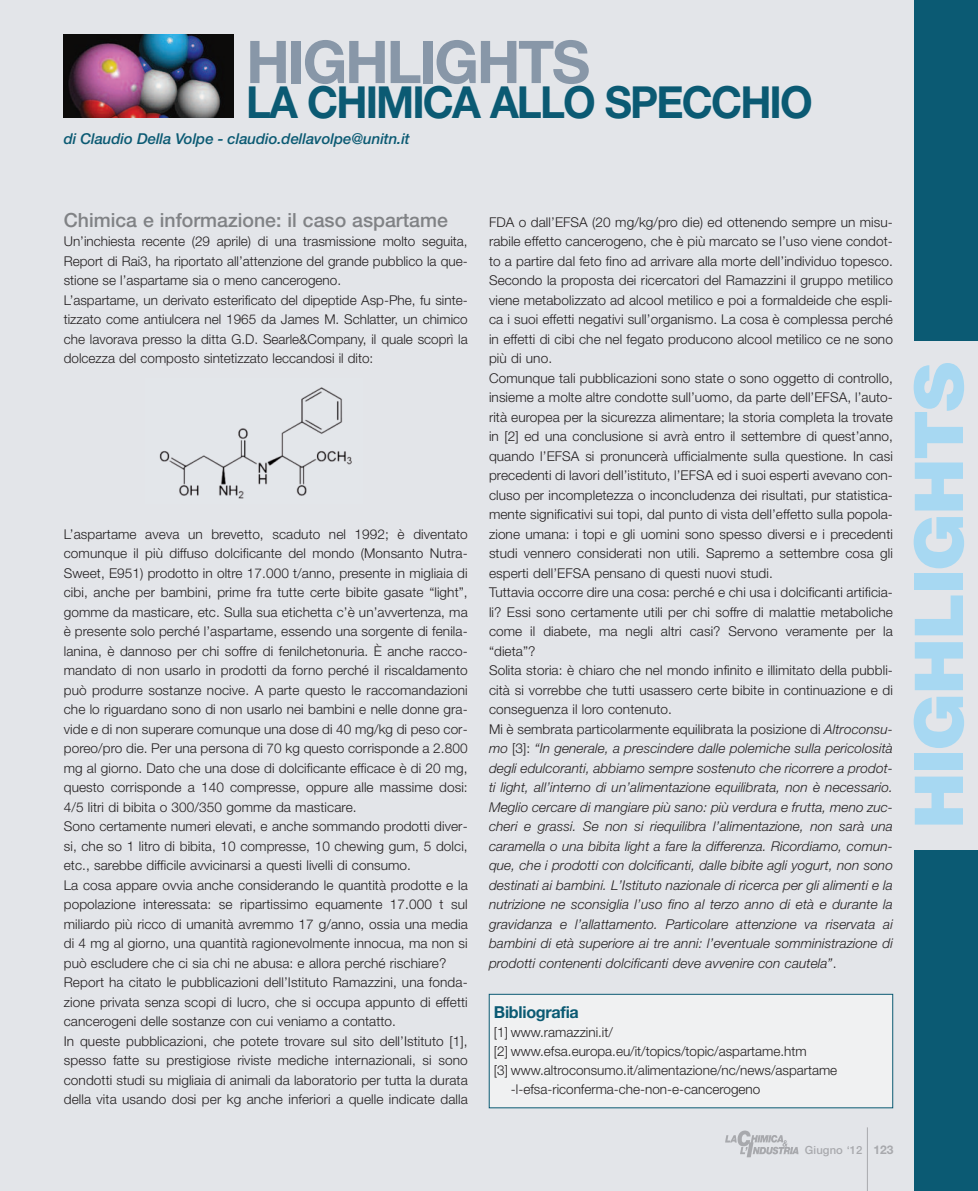
<style>
.page{position:relative;width:978px;height:1191px;background:#e3e5e9}
.page>*{position:absolute;margin:0;border:0;box-sizing:border-box;transform-origin:0 0}
.t1{font:900 67.5px "Helvetica Neue";letter-spacing:-.02em;color:#a7d8f2;scale:1.1 1}
.t2{font:700 58.95px "Helvetica Neue";letter-spacing:-.04em;color:#8897a8}
.t3{font:700 44.25px "Helvetica Neue";letter-spacing:-.045em;color:#0b5a73;scale:.95 1}
.t4{font:500 19.5px "Helvetica Neue";color:#808285}
.t5{font:700 16.5px "Helvetica Neue";letter-spacing:-.015em;color:#0b5a73}
.t6{font:italic 500 15px "Helvetica Neue";letter-spacing:-.005em;color:#0b5a73}
.t7{font:300 13.5px/19.5px "Helvetica Neue";letter-spacing:.005em;color:#231f20}
.t8{font:500 11.25px "Helvetica Neue";letter-spacing:.01em;color:#a8a9ad}
.s1{font-style:italic}
.s2{font-weight:700;font-size:12px}
</style>
<div class="page">
<div style="left:914px;top:0;width:64px;height:340px;background:#0b5a73"></div>
<div style="left:914px;top:850px;width:64px;height:341px;background:#0b5a73"></div>
<hr style="left:867px;top:1127px;width:1px;height:64px;background:#a8a9ad">
<img style="left:725px;top:1130px;width:74px;height:28px">
<img style="left:64px;top:34px;width:170px;height:84px">
<img style="left:159px;top:387px;width:193px;height:112px">
<div style="left:489px;top:994px;width:403px;height:113px;background:#f0f1f2"></div>
<div style="left:489px;top:994px;width:404px;height:114px;border:1px solid #0b5a73"></div>
<h2 class="t2" style="left:246px;top:41px;width:345px">HIGHLIGHTS</h2>
<h3 class="t3" style="left:246px;top:86px;width:598px">LA CHIMICA ALLO SPECCHIO</h3>
<p class="t6" style="left:64px;top:133px;width:348px">di Claudio Della Volpe - claudio.dellavolpe@unitn.it</p>
<h3 class="t4" style="left:64px;top:213px;width:386px">Chimica e informazione: il caso aspartame</h3>
<p class="t7" style="left:64px;top:231px;width:405px">Un’inchiesta recente (29 aprile) di una trasmissione molto seguita, Report di Rai3, ha riportato all’attenzione del grande pubblico la que&shy;stione se l’aspartame sia o meno cancerogeno.<br>L’aspartame, un derivato esterificato del dipeptide Asp-Phe, fu sinte&shy;tizzato come antiulcera nel 1965 da James M. Schlatter, un chimico che lavorava presso la ditta G.D. Searle&amp;Company, il quale scoprì la dolcezza del composto sintetizzato leccandosi il dito:</p>
<p class="t7" style="left:64px;top:524px;width:405px">L’aspartame aveva un brevetto, scaduto nel 1992; è diventato comunque il più diffuso dolcificante del mondo (Monsanto Nutra-Sweet, E951) prodotto in oltre 17.000 t/anno, presente in migliaia di cibi, anche per bambini, prime fra tutte certe bibite gasate “light”, gomme da masticare, etc. Sulla sua etichetta c’è un’avvertenza, ma è presente solo perché l’aspartame, essendo una sorgente di fenila&shy;lanina, è dannoso per chi soffre di fenilchetonuria. È anche racco&shy;mandato di non usarlo in prodotti da forno perché il riscaldamento può produrre sostanze nocive. A parte questo le raccomandazioni che lo riguardano sono di non usarlo nei bambini e nelle donne gra&shy;vide e di non superare comunque una dose di 40 mg/kg di peso cor&shy;poreo/pro die. Per una persona di 70 kg questo corrisponde a 2.800 mg al giorno. Dato che una dose di dolcificante efficace è di 20 mg, questo corrisponde a 140 compresse, oppure alle massime dosi:<br>4/5 litri di bibita o 300/350 gomme da masticare.<br>Sono certamente numeri elevati, e anche sommando prodotti diver&shy;si, che so 1 litro di bibita, 10 compresse, 10 chewing gum, 5 dolci, etc., sarebbe difficile avvicinarsi a questi livelli di consumo.<br>La cosa appare ovvia anche considerando le quantità prodotte e la popolazione interessata: se ripartissimo equamente 17.000 t sul miliardo più ricco di umanità avremmo 17 g/anno, ossia una media di 4 mg al giorno, una quantità ragionevolmente innocua, ma non si può escludere che ci sia chi ne abusa: e allora perché rischiare?<br>Report ha citato le pubblicazioni dell’Istituto Ramazzini, una fonda&shy;zione privata senza scopi di lucro, che si occupa appunto di effetti cancerogeni delle sostanze con cui veniamo a contatto.<br>In queste pubblicazioni, che potete trovare sul sito dell’Istituto [1], spesso fatte su prestigiose riviste mediche internazionali, si sono condotti studi su migliaia di animali da laboratorio per tutta la durata della vita usando dosi per kg anche inferiori a quelle indicate dalla</p>
<p class="t7" style="left:489px;top:212px;width:405px">FDA o dall’EFSA (20 mg/kg/pro die) ed ottenendo sempre un misu&shy;rabile effetto cancerogeno, che è più marcato se l’uso viene condot&shy;to a partire dal feto fino ad arrivare alla morte dell’individuo topesco.<br>Secondo la proposta dei ricercatori del Ramazzini il gruppo metilico viene metabolizzato ad alcool metilico e poi a formaldeide che espli&shy;ca i suoi effetti negativi sull’organismo. La cosa è complessa perché in effetti di cibi che nel fegato producono alcool metilico ce ne sono più di uno.<br>Comunque tali pubblicazioni sono state o sono oggetto di controllo, insieme a molte altre condotte sull’uomo, da parte dell’EFSA, l’auto&shy;rità europea per la sicurezza alimentare; la storia completa la trovate in [2] ed una conclusione si avrà entro il settembre di quest’anno, quando l’EFSA si pronuncerà ufficialmente sulla questione. In casi precedenti di lavori dell’istituto, l’EFSA ed i suoi esperti avevano con&shy;cluso per incompletezza o inconcludenza dei risultati, pur statistica&shy;mente significativi sui topi, dal punto di vista dell’effetto sulla popola&shy;zione umana: i topi e gli uomini sono spesso diversi e i precedenti studi vennero considerati non utili. Sapremo a settembre cosa gli esperti dell’EFSA pensano di questi nuovi studi.<br>Tuttavia occorre dire una cosa: perché e chi usa i dolcificanti artificia&shy;li? Essi sono certamente utili per chi soffre di malattie metaboliche come il diabete, ma negli altri casi? Servono veramente per la “dieta”?<br>Solita storia: è chiaro che nel mondo infinito e illimitato della pubbli&shy;cità si vorrebbe che tutti usassero certe bibite in continuazione e di conseguenza il loro contenuto.<br>Mi è sembrata particolarmente equilibrata la posizione di <span class="s1">Altroconsu&shy;mo</span> [3]: <span class="s1">“In generale, a prescindere dalle polemiche sulla pericolosità degli edulcoranti, abbiamo sempre sostenuto che ricorrere a prodot&shy;ti light, all’interno di un’alimentazione equilibrata, non è necessario.<br>Meglio cercare di mangiare più sano: più verdura e frutta, meno zuc&shy;cheri e grassi. Se non si riequilibra l’alimentazione, non sarà una caramella o una bibita light a fare la differenza. Ricordiamo, comun&shy;que, che i prodotti con dolcificanti, dalle bibite agli yogurt, non sono destinati ai bambini. L’Istituto nazionale di ricerca per gli alimenti e la nutrizione ne sconsiglia l’uso fino al terzo anno di età e durante la gravidanza e l’allattamento. Particolare attenzione va riservata ai bambini di età superiore ai tre anni: l’eventuale somministrazione di prodotti contenenti dolcificanti deve avvenire con cautela”</span>.</p>
<p class="t5" style="left:494px;top:1006px;width:86px">Bibliografia</p>
<p class="t7" style="left:494px;top:1022px;width:121px">[1] www.ramazzini.it/</p>
<p class="t7" style="left:494px;top:1041px;width:314px">[2] www.efsa.europa.eu/it/topics/topic/aspartame.htm</p>
<p class="t7" style="left:494px;top:1060px;width:345px">[3] www.altroconsumo.it/alimentazione/nc/news/aspartame</p>
<p class="t7" style="left:511px;top:1079px;width:251px">-l-efsa-riconferma-che-non-e-cancerogeno</p>
<p class="t8" style="left:805px;top:1146px;width:90px">Giugno ‘12 <span class="s2">123</span></p>
<h1 class="t1" style="left:915px;top:828px;width:426px;rotate:-90deg">HIGHLIGHTS</h1>
</div>
